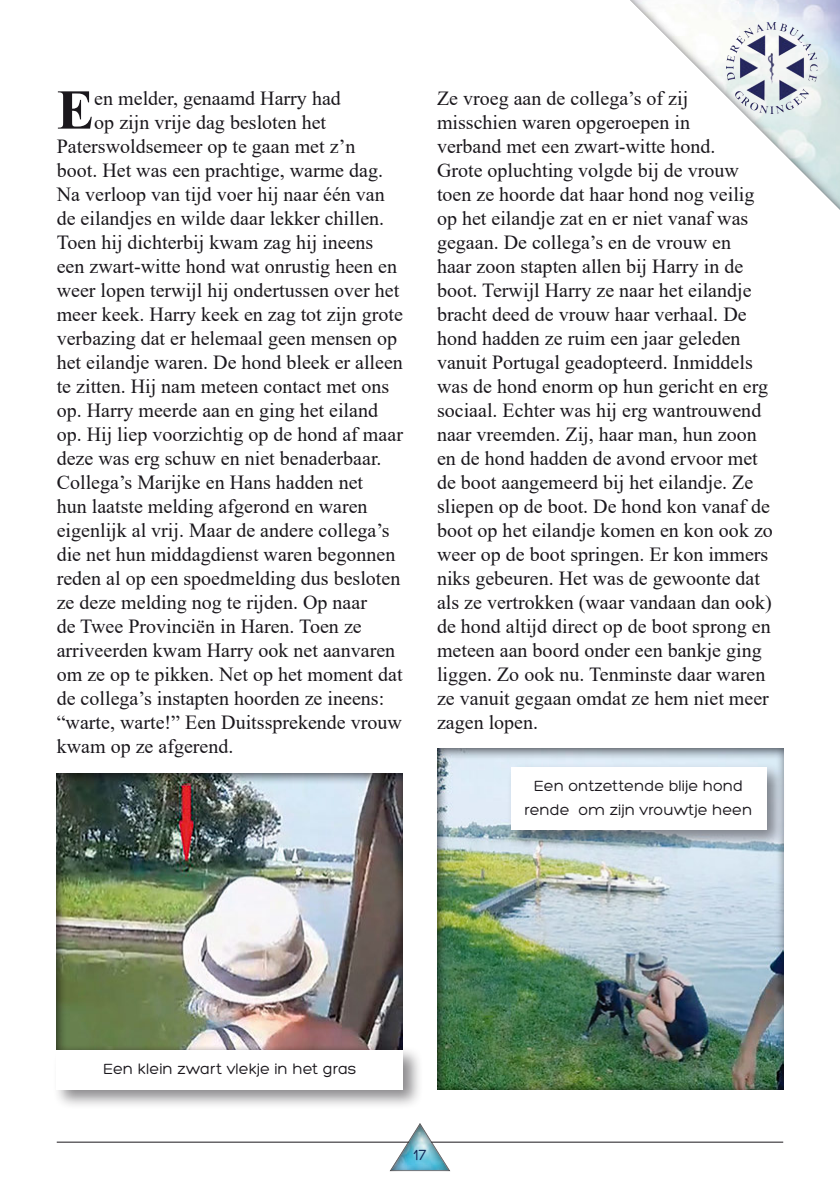
<style>
.page{position:relative;width:840px;height:1191px;background:#fff}
.page>*{position:absolute;margin:0;border:0;box-sizing:border-box;transform-origin:0 0}
.tekst_korte_stukjes{font:700 56.2px "Times New Roman";color:#1a171c}
.tekst_korte_stukjes-2{font:20px/24px "Times New Roman";color:#1a171c}
.caption_objectstyle{font:16px/24px "Hero";color:#1a171c;text-align:center}
.t1{font:16px "Hero";color:#102858}
</style>
<div class="page">
<div style="left:56px;top:773px;width:348px;height:280px;background:#1a171c;opacity:.75"></div>
<div style="left:609px;top:0;width:230px;height:229px;background:#1a171c;opacity:.75"></div>
<div style="left:53px;top:1045px;width:370px;height:65px;background:#1a171c;opacity:.5"></div>
<div style="left:57px;top:1049px;width:346px;height:40px;background:#fff"></div>
<div style="left:435px;top:747px;width:348px;height:344px;background:#1a171c;opacity:.75"></div>
<div style="left:506px;top:763px;width:280px;height:86px;background:#1a171c;opacity:.5"></div>
<div style="left:510px;top:767px;width:255px;height:62px;background:#fff"></div>
<div style="left:389px;top:1120px;width:62px;height:52px;background:#1a171c;opacity:.75"></div>
<hr style="left:431px;top:1141px;width:351px;height:1px;background:#1a171c">
<hr style="left:57px;top:1141px;width:351px;height:1px;background:#1a171c">
<img style="left:726px;top:23px;width:90px;height:90px">
<p class="tekst_korte_stukjes" style="left:57px;top:69px;width:39px">E</p>
<p class="tekst_korte_stukjes-2" style="left:94px;top:85px;width:248px">en melder, genaamd Harry had</p>
<p class="tekst_korte_stukjes-2" style="left:94px;top:109px;width:233px">op zijn vrije dag besloten het</p>
<p class="tekst_korte_stukjes-2" style="left:57px;top:133px;width:300px">Paterswoldsemeer op te gaan met z’n</p>
<p class="tekst_korte_stukjes-2" style="left:57px;top:157px;width:328px">boot. Het was een prachtige, warme dag.</p>
<p class="tekst_korte_stukjes-2" style="left:57px;top:181px;width:329px">Na verloop van tijd voer hij naar één van</p>
<p class="tekst_korte_stukjes-2" style="left:57px;top:205px;width:329px">de eilandjes en wilde daar lekker chillen.</p>
<p class="tekst_korte_stukjes-2" style="left:57px;top:229px;width:318px">Toen hij dichterbij kwam zag hij ineens</p>
<p class="tekst_korte_stukjes-2" style="left:57px;top:253px;width:341px">een zwart-witte hond wat onrustig heen en</p>
<p class="tekst_korte_stukjes-2" style="left:57px;top:277px;width:344px">weer lopen terwijl hij ondertussen over het</p>
<p class="tekst_korte_stukjes-2" style="left:57px;top:301px;width:347px">meer keek. Harry keek en zag tot zijn grote</p>
<p class="tekst_korte_stukjes-2" style="left:57px;top:325px;width:341px">verbazing dat er helemaal geen mensen op</p>
<p class="tekst_korte_stukjes-2" style="left:57px;top:349px;width:347px">het eilandje waren. De hond bleek er alleen</p>
<p class="tekst_korte_stukjes-2" style="left:57px;top:373px;width:334px">te zitten. Hij nam meteen contact met ons</p>
<p class="tekst_korte_stukjes-2" style="left:57px;top:397px;width:323px">op. Harry meerde aan en ging het eiland</p>
<p class="tekst_korte_stukjes-2" style="left:57px;top:421px;width:347px">op. Hij liep voorzichtig op de hond af maar</p>
<p class="tekst_korte_stukjes-2" style="left:57px;top:445px;width:326px">deze was erg schuw en niet benaderbaar.</p>
<p class="tekst_korte_stukjes-2" style="left:57px;top:469px;width:308px">Collega’s Marijke en Hans hadden net</p>
<p class="tekst_korte_stukjes-2" style="left:57px;top:493px;width:312px">hun laatste melding afgerond en waren</p>
<p class="tekst_korte_stukjes-2" style="left:57px;top:517px;width:334px">eigenlijk al vrij. Maar de andere collega’s</p>
<p class="tekst_korte_stukjes-2" style="left:57px;top:541px;width:340px">die net hun middagdienst waren begonnen</p>
<p class="tekst_korte_stukjes-2" style="left:57px;top:565px;width:345px">reden al op een spoedmelding dus besloten</p>
<p class="tekst_korte_stukjes-2" style="left:57px;top:589px;width:311px">ze deze melding nog te rijden. Op naar</p>
<p class="tekst_korte_stukjes-2" style="left:57px;top:613px;width:306px">de Twee Provinciën in Haren. Toen ze</p>
<p class="tekst_korte_stukjes-2" style="left:57px;top:637px;width:340px">arriveerden kwam Harry ook net aanvaren</p>
<p class="tekst_korte_stukjes-2" style="left:57px;top:661px;width:347px">om ze op te pikken. Net op het moment dat</p>
<p class="tekst_korte_stukjes-2" style="left:57px;top:685px;width:329px">de collega’s instapten hoorden ze ineens:</p>
<p class="tekst_korte_stukjes-2" style="left:57px;top:709px;width:346px">“warte, warte!” Een Duitssprekende vrouw</p>
<p class="tekst_korte_stukjes-2" style="left:57px;top:733px;width:178px">kwam op ze afgerend.</p>
<p class="tekst_korte_stukjes-2" style="left:437px;top:85px;width:337px">Ze vroeg aan de collega’s of zij misschien waren opgeroepen in<br>verband met een zwart-witte hond.<br>Grote opluchting volgde bij de vrouw toen ze hoorde dat haar hond nog veilig op het eilandje zat en er niet vanaf was gegaan. De collega’s en de vrouw en<br>haar zoon stapten allen bij Harry in de boot. Terwijl Harry ze naar het eilandje bracht deed de vrouw haar verhaal. De hond hadden ze ruim een jaar geleden vanuit Portugal geadopteerd. Inmiddels was de hond enorm op hun gericht en erg sociaal. Echter was hij erg wantrouwend naar vreemden. Zij, haar man, hun zoon en de hond hadden de avond ervoor met de boot aangemeerd bij het eilandje. Ze sliepen op de boot. De hond kon vanaf de boot op het eilandje komen en kon ook zo weer op de boot springen. Er kon immers niks gebeuren. Het was de gewoonte dat als ze vertrokken (waar vandaan dan ook) de hond altijd direct op de boot sprong en meteen aan boord onder een bankje ging liggen. Zo ook nu. Tenminste daar waren ze vanuit gegaan omdat ze hem niet meer zagen lopen.</p>
<p class="caption_objectstyle" style="left:524px;top:773px;width:229px">Een ontzettende blije hond rende om zijn vrouwtje heen</p>
<p class="caption_objectstyle" style="left:103px;top:1057px;width:255px">Een klein zwart vlekje in het gras</p>
<p class="t1" style="left:413px;top:1147px;width:15px">17</p>
</div>
